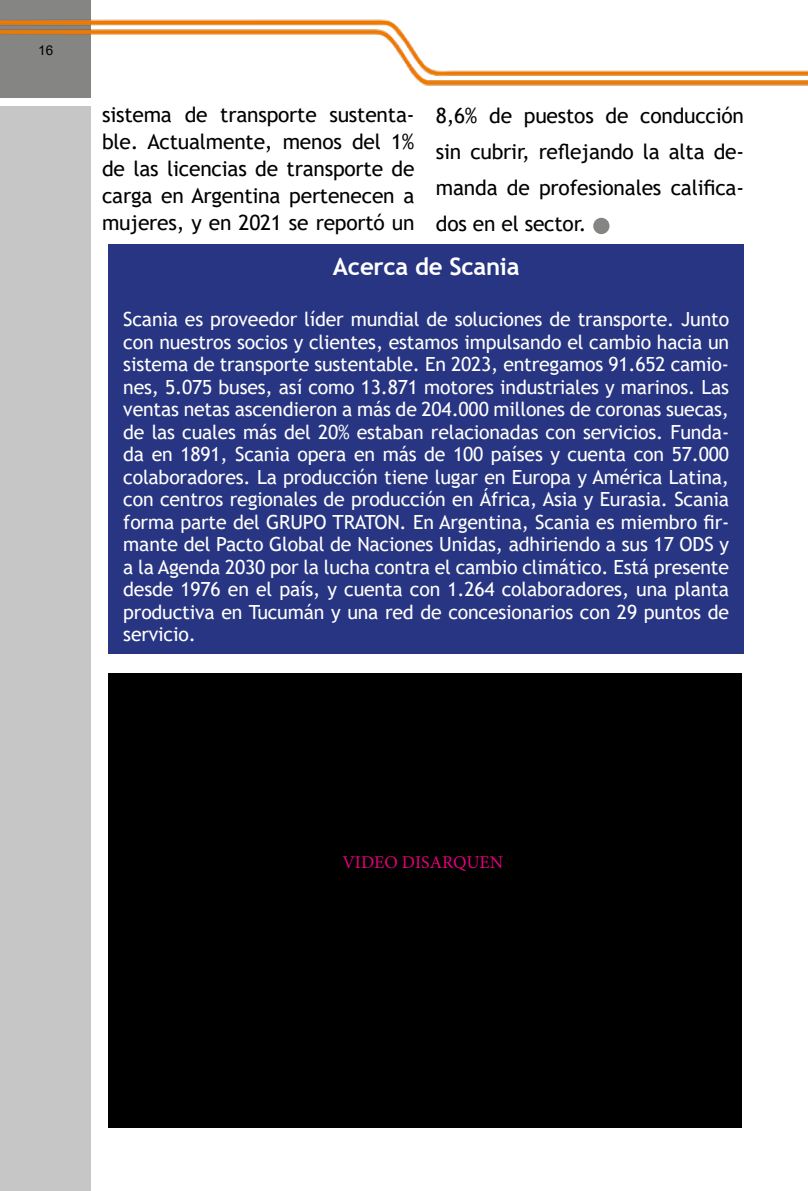
<style>
.page{position:relative;width:808px;height:1191px;background:#fff}
.page>*{position:absolute;margin:0;border:0;box-sizing:border-box;transform-origin:0 0}
.t1{font:700 24px "Trebuchet MS";letter-spacing:-.01em;color:#fff}
.t2{font:21px/27px "Trebuchet MS";letter-spacing:-.01em;color:#000;text-align:justify}
.t3{font:19.5px/22.5px "Trebuchet MS";letter-spacing:-.01em;color:#fff;text-align:justify}
.t4{font:18px "Minion Pro";color:#e6007d}
.t5{font:13.5px "Arial";color:#000}
</style>
<div class="page">
<div style="left:0;top:0;width:91px;height:98px;background:#858584"></div>
<div style="left:0;top:106px;width:91px;height:1085px;background:#c6c6c6"></div>
<img style="left:0;top:19px;width:808px;height:67px">
<div style="left:108px;top:673px;width:634px;height:454px;background:#000"></div>
<div style="left:108px;top:244px;width:636px;height:410px;background:#283583"></div>
<div style="left:593px;top:218px;width:16px;height:16px;background:#858584;border-radius:50%"></div>
<p class="t5" style="left:38px;top:41px;width:17px">16</p>
<p class="t2" style="left:102px;top:101px;width:314px">sistema de transporte sustenta&shy;ble. Actualmente, menos del 1% de las licencias de transporte de carga en Argentina pertenecen a mujeres, y en 2021 se reportó un</p>
<p class="t2" style="left:436px;top:97px;width:310px;line-height:36px">8,6% de puestos de conducción sin cubrir, reflejando la alta de&shy;manda de profesionales califica&shy;dos en el sector.</p>
<p class="t1" style="left:333px;top:251px;width:188px">Acerca de Scania</p>
<p class="t3" style="left:123px;top:308px;width:607px">Scania es proveedor líder mundial de soluciones de transporte. Junto con nuestros socios y clientes, estamos impulsando el cambio hacia un sistema de transporte sustentable. En 2023, entregamos 91.652 camio&shy;nes, 5.075 buses, así como 13.871 motores industriales y marinos. Las ventas netas ascendieron a más de 204.000 millones de coronas suecas, de las cuales más del 20% estaban relacionadas con servicios. Funda&shy;da en 1891, Scania opera en más de 100 países y cuenta con 57.000 colaboradores. La producción tiene lugar en Europa y América Latina, con centros regionales de producción en África, Asia y Eurasia. Scania forma parte del GRUPO TRATON. En Argentina, Scania es miembro fir&shy;mante del Pacto Global de Naciones Unidas, adhiriendo a sus 17 ODS y a la Agenda 2030 por la lucha contra el cambio climático. Está presente desde 1976 en el país, y cuenta con 1.264 colaboradores, una planta productiva en Tucumán y una red de concesionarios con 29 puntos de servicio.</p>
<p class="t4" style="left:342px;top:850px;width:162px">VIDEO DISARQUEN</p>
</div>
